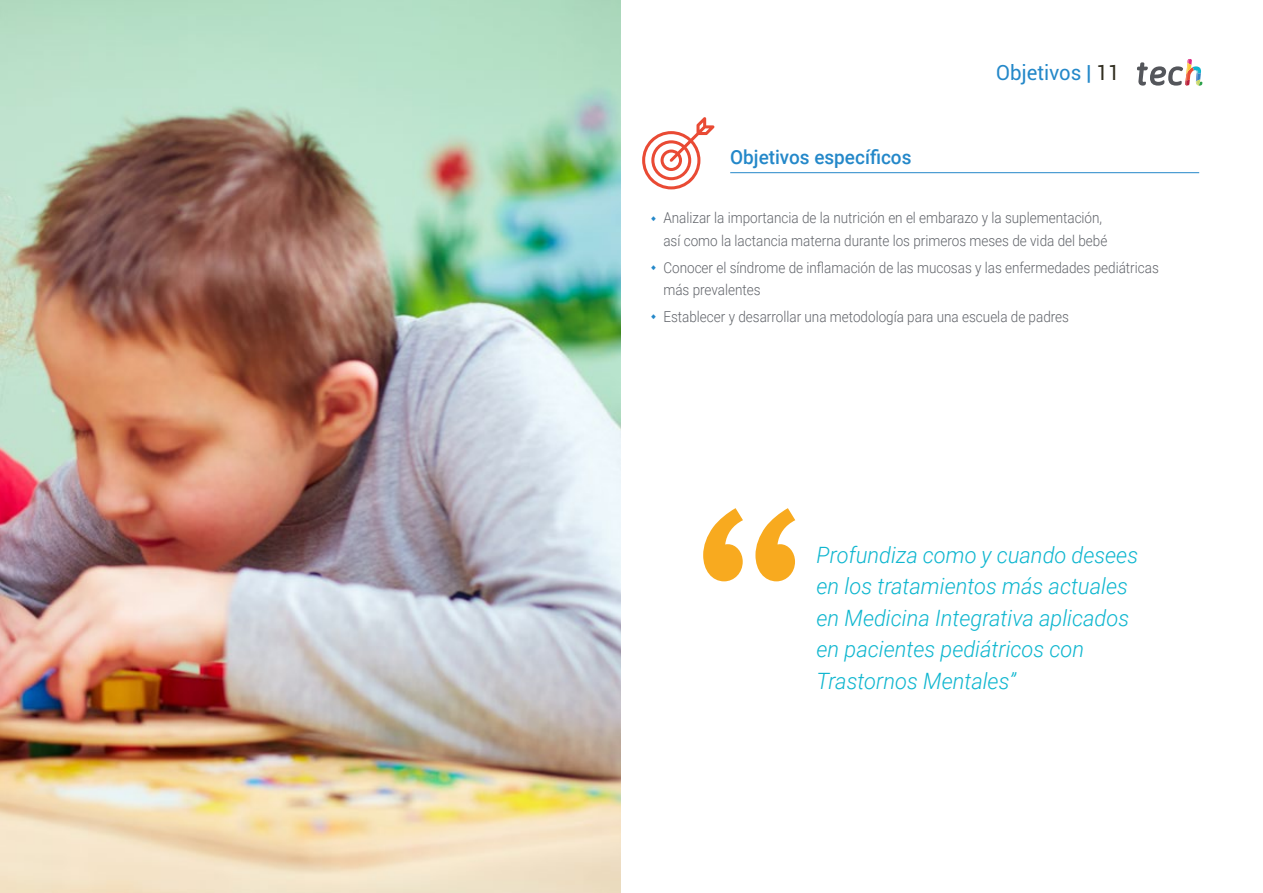
<style>
.page{position:relative;width:1263px;height:893px;background:#fff}
.page>*{position:absolute;margin:0;border:0;box-sizing:border-box;transform-origin:0 0}
.t1{font:italic 300 22.5px/31.5px "Roboto";color:#0fb6cf}
.t2{font:21px "Roboto";color:#2488c9}
.t3{font:500 19.5px "Roboto";color:#2488c9}
.t4{font:300 15px/22.5px "Roboto";color:#61646a;scale:.9 1}
.s1{color:#312e20}
</style>
<div class="page">
<hr style="left:730px;top:172px;width:469px;height:1px;background:#2488c9">
<svg style="left:642px;top:117px;width:72px;height:72px"></svg>
<img style="left:0;top:0;width:621px;height:893px">
<svg style="left:703px;top:508px;width:92px;height:73px"></svg>
<svg style="left:1137px;top:59px;width:65px;height:27px"></svg>
<h3 class="t3" style="left:730px;top:144px;width:183px">Objetivos específicos</h3>
<h2 class="t2" style="left:996px;top:57px;width:125px">Objetivos | <span class="s1">11</span></h2>
<p class="t4" style="left:663px;top:206px;width:495px">Analizar la importancia de la nutrición en el embarazo y la suplementación, así como la lactancia materna durante los primeros meses de vida del bebé</p>
<p class="t4" style="left:663px;top:255px;width:552px">Conocer el síndrome de inflamación de las mucosas y las enfermedades pediátricas más prevalentes</p>
<p class="t4" style="left:663px;top:305px;width:452px">Establecer y desarrollar una metodología para una escuela de padres</p>
<h1 class="t1" style="left:816px;top:538px;width:323px">Profundiza como y cuando desees en los tratamientos más actuales en Medicina Integrativa aplicados en pacientes pediátricos con<br>Trastornos Mentales”</h1>
</div>
